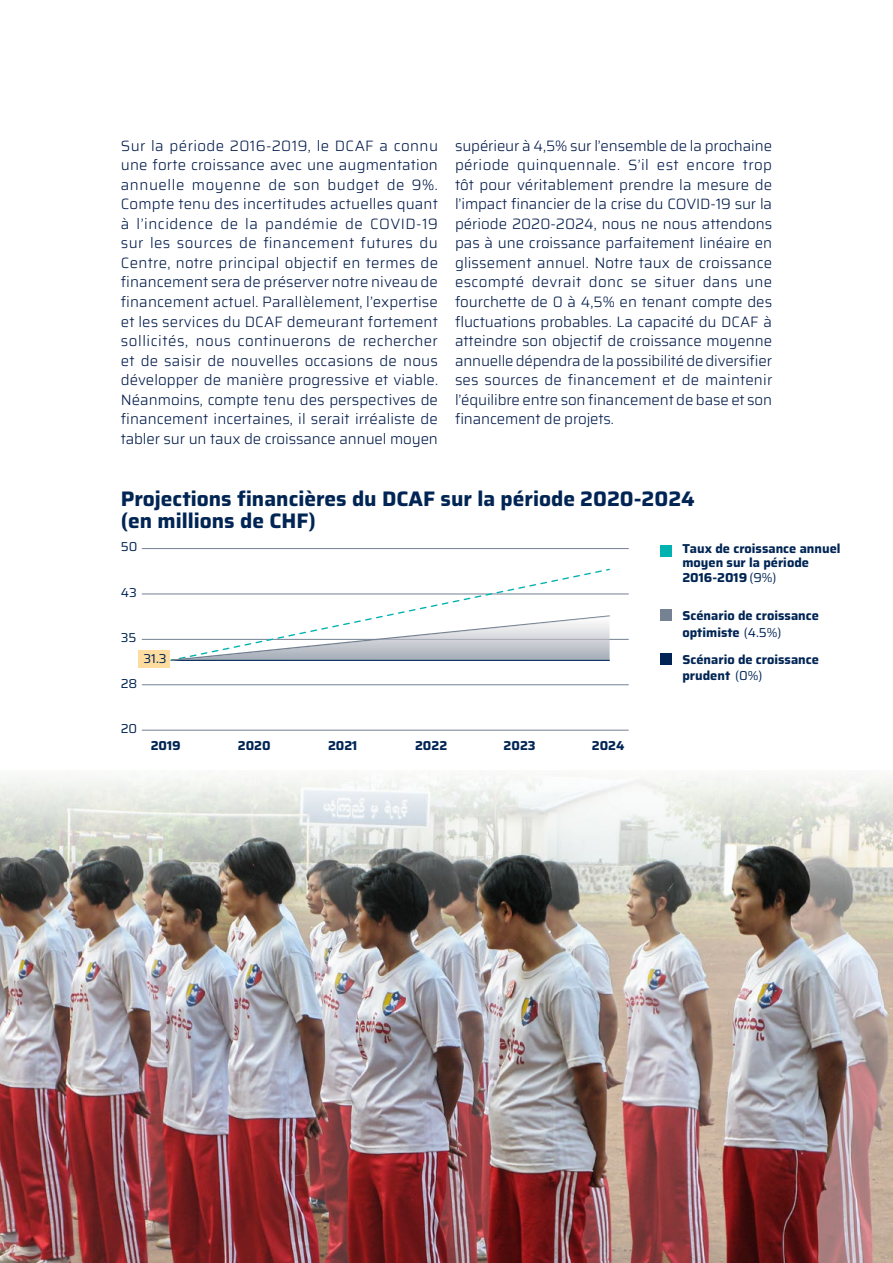
<style>
.page{position:relative;width:893px;height:1263px;background:#fff}
.page>*{position:absolute;margin:0;border:0;box-sizing:border-box;transform-origin:0 0}
.t1{font:700 21px/22.2px "Saira";color:#002554}
.t2{font:300 15px/19.5px "Saira";letter-spacing:-.01em;color:#001a49;text-align:justify}
.t3{font:700 12.9px/14.7px "Saira";color:#002554}
.t4{font:12.9px "Saira";color:#002554}
.s1{font-weight:400}
</style>
<div class="page">
<img style="left:0;top:774px;width:893px;height:489px">
<div style="left:139px;top:650px;width:31px;height:17px;background:#fedb9f"></div>
<hr style="left:142px;top:730px;width:486px;height:1px;background:#758292">
<hr style="left:142px;top:684px;width:486px;height:1px;background:#758292">
<hr style="left:142px;top:639px;width:486px;height:1px;background:#758292">
<hr style="left:142px;top:594px;width:486px;height:1px;background:#758292">
<hr style="left:142px;top:548px;width:486px;height:1px;background:#758292">
<svg style="left:170px;top:568px;width:441px;height:93px"></svg>
<div style="left:660px;top:545px;width:12px;height:12px;background:#00b3b0"></div>
<div style="left:660px;top:609px;width:12px;height:12px;background:#758292"></div>
<div style="left:660px;top:653px;width:12px;height:11px;background:#002554"></div>
<p class="t2" style="left:121px;top:136px;width:319px">Sur la période 2016-2019, le DCAF a connu une forte croissance avec une augmentation annuelle moyenne de son budget de 9%.<br>Compte tenu des incertitudes actuelles quant à l’incidence de la pandémie de COVID-19 sur les sources de financement futures du Centre, notre principal objectif en termes de financement sera de préserver notre niveau de financement actuel. Parallèlement, l’expertise et les services du DCAF demeurant fortement sollicités, nous continuerons de rechercher et de saisir de nouvelles occasions de nous développer de manière progressive et viable.<br>Néanmoins, compte tenu des perspectives de financement incertaines, il serait irréaliste de tabler sur un taux de croissance annuel moyen</p>
<p class="t2" style="left:455px;top:136px;width:319px">supérieur à 4,5% sur l’ensemble de la prochaine période quinquennale. S’il est encore trop tôt pour véritablement prendre la mesure de l’impact financier de la crise du COVID-19 sur la période 2020-2024, nous ne nous attendons pas à une croissance parfaitement linéaire en glissement annuel. Notre taux de croissance escompté devrait donc se situer dans une fourchette de 0 à 4,5% en tenant compte des fluctuations probables. La capacité du DCAF à atteindre son objectif de croissance moyenne annuelle dépendra de la possibilité de diversifier ses sources de financement et de maintenir l’équilibre entre son financement de base et son financement de projets.</p>
<h1 class="t1" style="left:121px;top:487px;width:576px">Projections financières du DCAF sur la période 2020-2024 (en millions de CHF)</h1>
<p class="t3" style="left:682px;top:541px;width:160px">Taux de croissance annuel moyen sur la période<br>2016-2019 <span class="s1">(9%)</span></p>
<p class="t4" style="left:121px;top:537px;width:18px">50</p>
<p class="t4" style="left:121px;top:582px;width:18px">43</p>
<p class="t4" style="left:121px;top:628px;width:17px">35</p>
<p class="t4" style="left:143px;top:649px;width:25px">31.3</p>
<p class="t4" style="left:121px;top:673px;width:18px">28</p>
<p class="t4" style="left:121px;top:719px;width:18px">20</p>
<p class="t3" style="left:151px;top:738px;width:32px">2019</p>
<p class="t3" style="left:238px;top:738px;width:34px">2020</p>
<p class="t3" style="left:328px;top:738px;width:31px">2021</p>
<p class="t3" style="left:415px;top:738px;width:34px">2022</p>
<p class="t3" style="left:504px;top:738px;width:34px">2023</p>
<p class="t3" style="left:592px;top:738px;width:34px">2024</p>
<p class="t3" style="left:682px;top:607px;width:138px;line-height:16.6px">Scénario de croissance optimiste <span class="s1">(4.5%)</span></p>
<p class="t3" style="left:682px;top:651px;width:138px;line-height:16.6px">Scénario de croissance prudent <span class="s1">(0%)</span></p>
</div>
